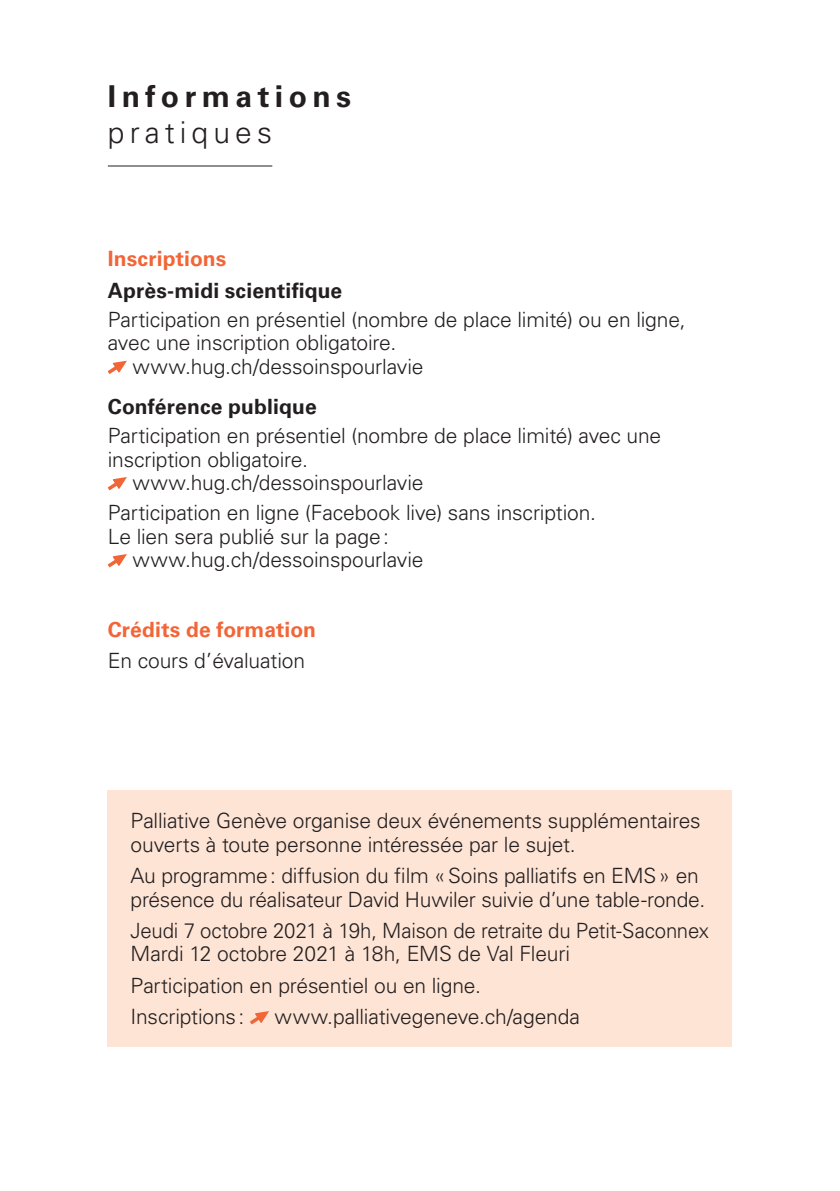
<style>
.page{position:relative;width:840px;height:1191px;background:#fff}
.page>*{position:absolute;margin:0;border:0;box-sizing:border-box;transform-origin:0 0}
.t1{font:700 30px "Univers LT Std";letter-spacing:.18em;color:#231f20}
.t2{font:300 30px "Univers LT Std";letter-spacing:.17em;color:#231f20}
.t3{font:300 21px/23.4px "Univers LT Std";letter-spacing:-.01em;color:#231f20}
.t4{font:700 21px "Univers LT Std";letter-spacing:.01em;color:#231f20}
.t5{font:700 21px "Univers LT Std";letter-spacing:.005em;color:#f26537}
</style>
<div class="page">
<hr style="left:108px;top:165px;width:164px;height:1px;background:#231f20">
<svg style="left:108px;top:361px;width:19px;height:13px"></svg>
<svg style="left:108px;top:477px;width:19px;height:13px"></svg>
<svg style="left:108px;top:554px;width:19px;height:13px"></svg>
<div style="left:108px;top:790px;width:623px;height:256px;background:#fee4d5"></div>
<svg style="left:250px;top:1011px;width:19px;height:13px"></svg>
<h1 class="t1" style="left:108px;top:79px;width:245px">Informations</h1>
<h1 class="t2" style="left:108px;top:114px;width:166px">pratiques</h1>
<p class="t5" style="left:108px;top:247px;width:120px">Inscriptions</p>
<p class="t4" style="left:108px;top:278px;width:236px">Après-midi scientifique</p>
<p class="t3" style="left:108px;top:308px;width:579px">Participation en présentiel (nombre de place limité) ou en ligne,</p>
<p class="t3" style="left:108px;top:331px;width:290px">avec une inscription obligatoire.</p>
<p class="t3" style="left:132px;top:354px;width:292px">www.hug.ch/dessoinspourlavie</p>
<p class="t4" style="left:108px;top:394px;width:210px">Conférence publique</p>
<p class="t3" style="left:108px;top:424px;width:554px">Participation en présentiel (nombre de place limité) avec une</p>
<p class="t3" style="left:108px;top:447px;width:201px">inscription obligatoire.</p>
<p class="t3" style="left:132px;top:471px;width:292px">www.hug.ch/dessoinspourlavie</p>
<p class="t3" style="left:108px;top:501px;width:489px">Participation en ligne (Facebook live) sans inscription.</p>
<p class="t3" style="left:108px;top:524px;width:282px">Le lien sera publié sur la page:</p>
<p class="t3" style="left:132px;top:548px;width:292px">www.hug.ch/dessoinspourlavie</p>
<p class="t5" style="left:108px;top:617px;width:210px">Crédits de formation</p>
<p class="t3" style="left:108px;top:649px;width:199px">En cours d’évaluation</p>
<p class="t3" style="left:130px;top:809px;width:571px">Palliative Genève organise deux événements supplémentaires ouverts à toute personne intéressée par le sujet.</p>
<p class="t3" style="left:130px;top:864px;width:576px">Au programme: diffusion du film «Soins palliatifs en EMS» en présence du réalisateur David Huwiler suivie d’une table-ronde.</p>
<p class="t3" style="left:130px;top:919px;width:579px">Jeudi 7 octobre 2021 à 19h, Maison de retraite du Petit-Saconnex<br>Mardi 12 octobre 2021 à 18h, EMS de Val Fleuri</p>
<p class="t3" style="left:130px;top:969px;width:352px;line-height:31.4px">Participation en présentiel ou en ligne.<br>Inscriptions:</p>
<p class="t3" style="left:274px;top:1005px;width:307px">www.palliativegeneve.ch/agenda</p>
</div>
